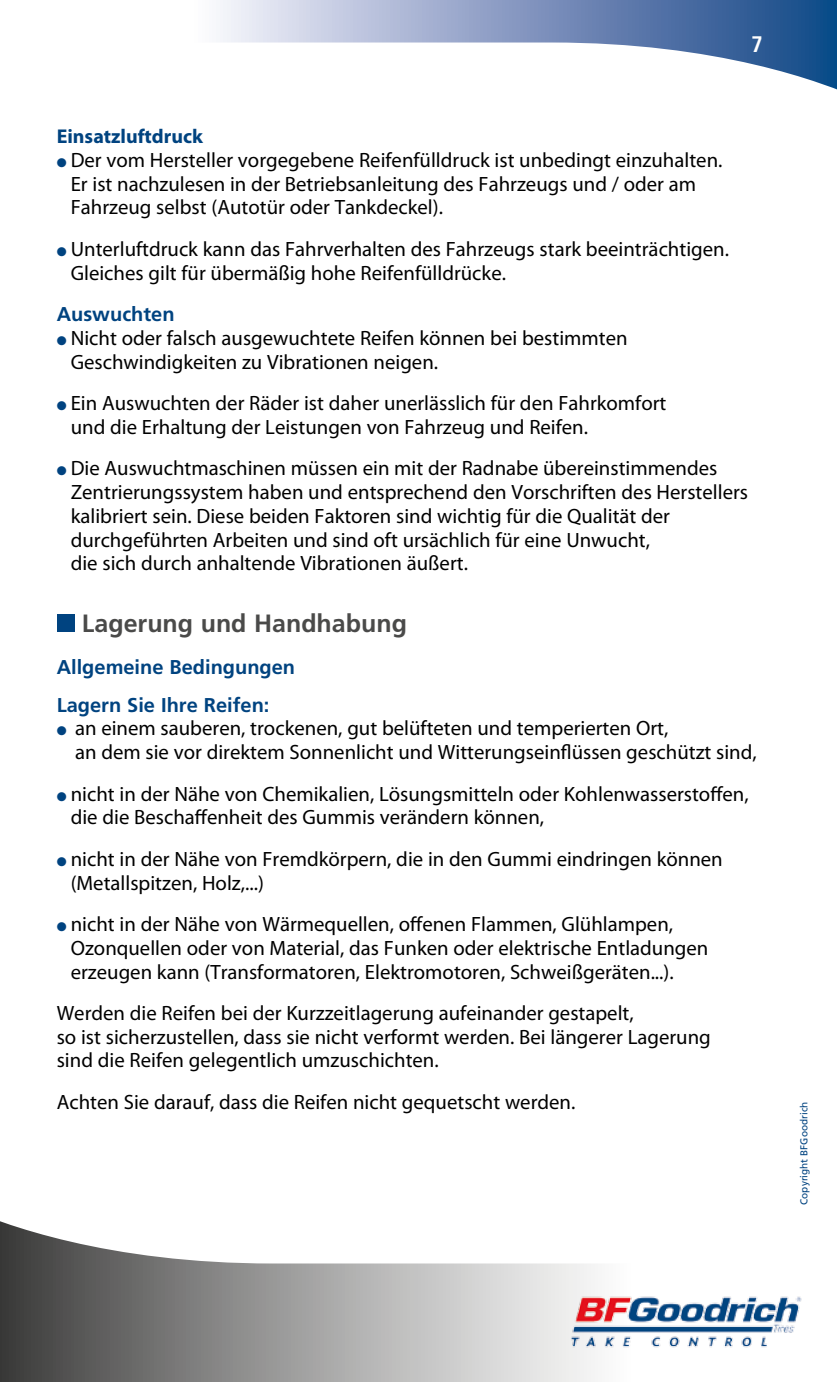
<style>
.page{position:relative;width:837px;height:1382px;background:#fff}
.page>*{position:absolute;margin:0;border:0;box-sizing:border-box;transform-origin:0 0}
.t1{font:700 25px "Frutiger";color:#4a4a49}
.t2{font:700 condensed 22.5px "Frutiger LT Com";color:#fff}
.t3{font:20.75px/23.8px "Myriad Pro";color:#000}
.t4{font:700 20px/38px "Frutiger";color:#004380}
.t5{font:700 20px "Myriad Pro";color:#004380}
.t6{font:10px "Frutiger";color:#004380}
.s1{color:#004380}
</style>
<div class="page">
<svg style="left:220px;top:0;width:616px;height:89px"></svg>
<svg style="left:0;top:1221px;width:595px;height:161px"></svg>
<img style="left:527px;top:1263px;width:275px;height:118px">
<div style="left:57px;top:614px;width:17px;height:18px;background:#004380"></div>
<p class="t2" style="left:750px;top:31px;width:13px">7</p>
<p class="t5" style="left:57px;top:123px;width:148px">Einsatzluftdruck</p>
<p class="t3" style="left:71px;top:148px;width:653px;text-indent:-14px"><span class="s1">●</span> Der vom Hersteller vorgegebene Reifenfülldruck ist unbedingt einzuhalten.<br>Er ist nachzulesen in der Betriebsanleitung des Fahrzeugs und / oder am<br>Fahrzeug selbst (Autotür oder Tankdeckel).</p>
<p class="t3" style="left:71px;top:237px;width:659px;text-indent:-14px"><span class="s1">●</span> Unterluftdruck kann das Fahrverhalten des Fahrzeugs stark beeinträchtigen.<br>Gleiches gilt für übermäßig hohe Reifenfülldrücke.</p>
<p class="t4" style="left:57px;top:295px;width:119px">Auswuchten</p>
<p class="t3" style="left:71px;top:326px;width:558px;text-indent:-14px"><span class="s1">●</span> Nicht oder falsch ausgewuchtete Reifen können bei bestimmten<br>Geschwindigkeiten zu Vibrationen neigen.</p>
<p class="t3" style="left:71px;top:391px;width:597px;text-indent:-14px"><span class="s1">●</span> Ein Auswuchten der Räder ist daher unerlässlich für den Fahrkomfort und die Erhaltung der Leistungen von Fahrzeug und Reifen.</p>
<p class="t3" style="left:71px;top:456px;width:678px;text-indent:-14px"><span class="s1">●</span> Die Auswuchtmaschinen müssen ein mit der Radnabe übereinstimmendes Zentrierungssystem haben und entsprechend den Vorschriften des Herstellers kalibriert sein. Diese beiden Faktoren sind wichtig für die Qualität der durchgeführten Arbeiten und sind oft ursächlich für eine Unwucht,<br>die sich durch anhaltende Vibrationen äußert.</p>
<p class="t1" style="left:82px;top:609px;width:326px">Lagerung und Handhabung</p>
<p class="t4" style="left:57px;top:648px;width:240px">Allgemeine Bedingungen<br>Lagern Sie Ihre Reifen:</p>
<p class="t3" style="left:75px;top:716px;width:683px;text-indent:-18px"><span class="s1">●</span> an einem sauberen, trockenen, gut belüfteten und temperierten Ort,<br>an dem sie vor direktem Sonnenlicht und Witterungseinflüssen geschützt sind,</p>
<p class="t3" style="left:71px;top:781px;width:679px;text-indent:-14px"><span class="s1">●</span> nicht in der Nähe von Chemikalien, Lösungsmitteln oder Kohlenwasserstoffen, die die Beschaffenheit des Gummis verändern können,</p>
<p class="t3" style="left:71px;top:847px;width:653px;text-indent:-14px"><span class="s1">●</span> nicht in der Nähe von Fremdkörpern, die in den Gummi eindringen können (Metallspitzen, Holz,...)</p>
<p class="t3" style="left:71px;top:912px;width:639px;text-indent:-14px"><span class="s1">●</span> nicht in der Nähe von Wärmequellen, offenen Flammen, Glühlampen,<br>Ozonquellen oder von Material, das Funken oder elektrische Entladungen erzeugen kann (Transformatoren, Elektromotoren, Schweißgeräten...).</p>
<p class="t3" style="left:57px;top:1001px;width:655px">Werden die Reifen bei der Kurzzeitlagerung aufeinander gestapelt,<br>so ist sicherzustellen, dass sie nicht verformt werden. Bei längerer Lagerung sind die Reifen gelegentlich umzuschichten.</p>
<p class="t3" style="left:57px;top:1090px;width:520px">Achten Sie darauf, dass die Reifen nicht gequetscht werden.</p>
<p class="t6" style="left:797px;top:1205px;width:105px;rotate:-90deg">Copyright BFGoodrich</p>
</div>
